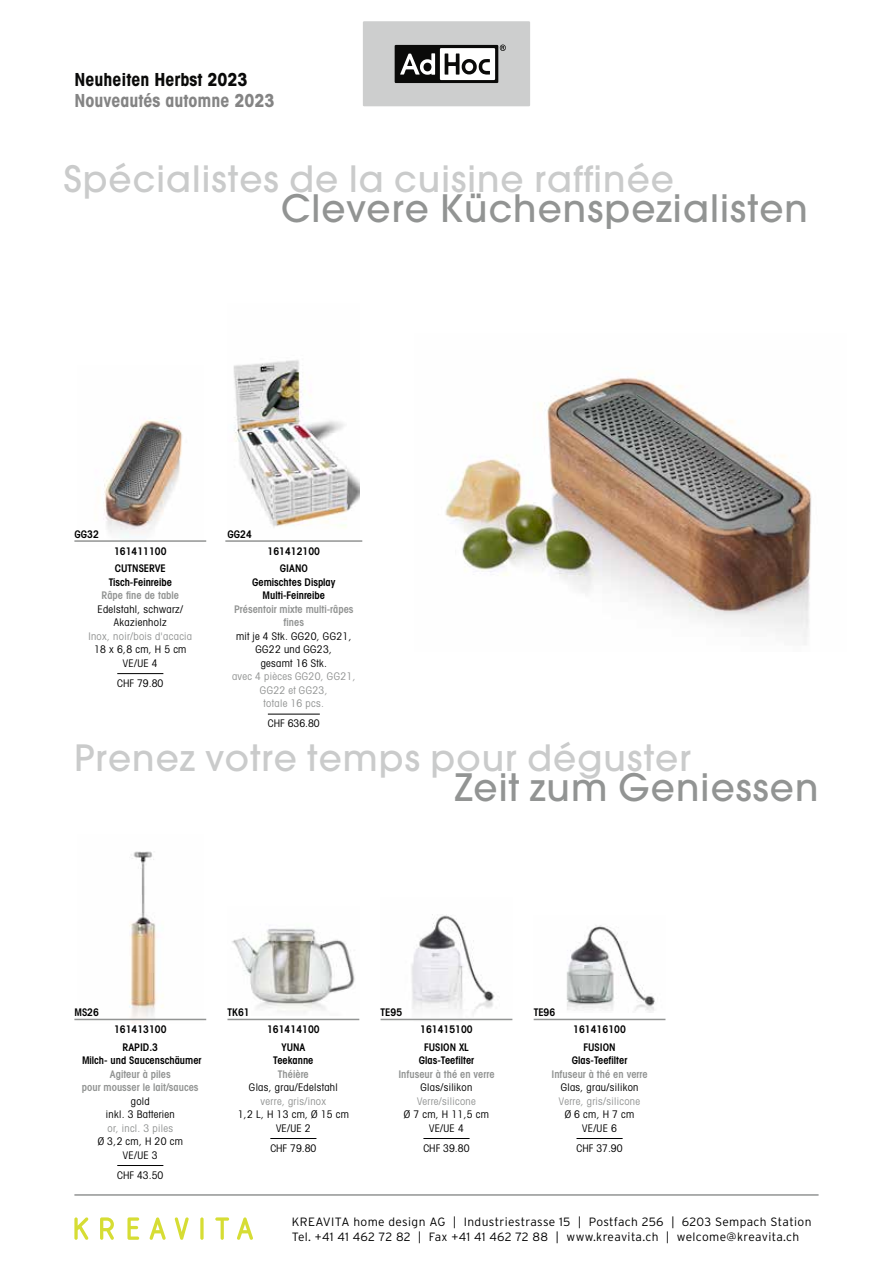
<style>
.page{position:relative;width:893px;height:1263px;background:#fff}
.page>*{position:absolute;margin:0;border:0;box-sizing:border-box;transform-origin:0 0}
.t1{font:500 37.5px "Avant Garde";letter-spacing:.03em;color:#929493}
.t2{font:500 36px "Avant Garde";letter-spacing:.03em;color:#cacbcb}
.t3{font:700 condensed 18px "Avant Garde";color:#848484}
.t4{font:700 condensed 18px "Avant Garde";color:#0a0a09}
.t5{font:300 12px/15px "Interstate";letter-spacing:.03em;color:#000}
.t6{font:condensed 10.5px/13.5px "Avant Garde";letter-spacing:.03em;color:#000;text-align:center}
.t7{font:600 condensed 10.5px/17.7px "Avant Garde";color:#000;text-align:center}
.t8{font:600 condensed 10.5px/13.5px "Avant Garde";color:#929493;text-align:center}
.t9{font:condensed 10.5px/13.5px "Avant Garde";letter-spacing:.03em;color:#929493;text-align:center}
</style>
<div class="page">
<img style="left:103px;top:418px;width:80px;height:120px">
<hr style="left:74px;top:540px;width:132px;height:2px;background:#929493">
<hr style="left:117px;top:673px;width:46px;height:1px;background:#000">
<img style="left:233px;top:360px;width:126px;height:168px">
<hr style="left:225px;top:540px;width:137px;height:2px;background:#929493">
<hr style="left:268px;top:714px;width:52px;height:1px;background:#000">
<img style="left:78px;top:851px;width:126px;height:172px">
<hr style="left:227px;top:1019px;width:132px;height:1px;background:#929493">
<hr style="left:270px;top:1138px;width:46px;height:1px;background:#000">
<img style="left:566px;top:925px;width:89px;height:87px">
<hr style="left:534px;top:1019px;width:131px;height:1px;background:#929493">
<hr style="left:576px;top:1138px;width:47px;height:1px;background:#000">
<img style="left:381px;top:914px;width:131px;height:107px">
<hr style="left:381px;top:1019px;width:131px;height:1px;background:#929493">
<hr style="left:423px;top:1138px;width:47px;height:1px;background:#000">
<hr style="left:74px;top:1019px;width:132px;height:1px;background:#929493">
<hr style="left:117px;top:1165px;width:46px;height:1px;background:#000">
<img style="left:445px;top:376px;width:367px;height:269px">
<img style="left:232px;top:928px;width:123px;height:85px">
<div style="left:363px;top:21px;width:167px;height:85px;background:#cdcece"></div>
<svg style="left:395px;top:45px;width:111px;height:38px;background:#797978"></svg>
<svg style="left:100px;top:1217px;width:14px;height:23px"></svg>
<svg style="left:150px;top:1217px;width:16px;height:23px"></svg>
<svg style="left:200px;top:1217px;width:4px;height:23px"></svg>
<svg style="left:215px;top:1217px;width:14px;height:23px"></svg>
<svg style="left:74px;top:1217px;width:14px;height:23px"></svg>
<svg style="left:127px;top:1217px;width:12px;height:23px"></svg>
<svg style="left:175px;top:1217px;width:14px;height:23px"></svg>
<svg style="left:237px;top:1217px;width:16px;height:23px"></svg>
<hr style="left:74px;top:1194px;width:745px;height:2px;background:#929493">
<h3 class="t4" style="left:74px;top:68px;width:175px">Neuheiten Herbst 2023</h3>
<h3 class="t3" style="left:74px;top:89px;width:202px">Nouveautés automne 2023</h3>
<h2 class="t2" style="left:64px;top:157px;width:612px">Spécialistes de la cuisine raffinée</h2>
<h1 class="t1" style="left:281px;top:185px;width:528px">Clevere Küchenspezialisten</h1>
<p class="t7" style="left:74px;top:525px;width:26px">GG32</p>
<p class="t7" style="left:114px;top:542px;width:54px;text-align:left">161411100<br>CUTNSERVE</p>
<p class="t7" style="left:109px;top:573px;width:65px">Tisch-Feinreibe</p>
<p class="t8" style="left:102px;top:589px;width:79px">Râpe fine de table</p>
<p class="t6" style="left:97px;top:602px;width:87px">Edelstahl, schwarz/<br>Akazienholz</p>
<p class="t9" style="left:88px;top:629px;width:105px">Inox, noir/bois d'acacia</p>
<p class="t6" style="left:94px;top:643px;width:94px">18 x 6,8 cm, H 5 cm<br>VE/UE 4</p>
<p class="t6" style="left:117px;top:676px;width:48px">CHF 79.80</p>
<p class="t7" style="left:227px;top:525px;width:26px">GG24</p>
<p class="t7" style="left:268px;top:542px;width:54px">161412100<br>GIANO</p>
<p class="t7" style="left:252px;top:575px;width:85px;line-height:13.5px">Gemischtes Display<br>Multi-Feinreibe</p>
<p class="t8" style="left:234px;top:602px;width:121px">Présentoir mixte multi-râpes fines</p>
<p class="t6" style="left:236px;top:629px;width:117px">mit je 4 Stk. GG20, GG21,<br>GG22 und GG23,<br>gesamt 16 Stk.</p>
<p class="t9" style="left:232px;top:670px;width:125px">avec 4 pièces GG20, GG21,<br>GG22 et GG23,<br>totale 16 pcs.</p>
<p class="t6" style="left:268px;top:716px;width:53px">CHF 636.80</p>
<h2 class="t2" style="left:74px;top:735px;width:618px">Prenez votre temps pour déguster</h2>
<h1 class="t1" style="left:455px;top:764px;width:365px">Zeit zum Geniessen</h1>
<p class="t7" style="left:74px;top:1003px;width:26px">MS26</p>
<p class="t7" style="left:114px;top:1020px;width:54px">161413100<br>RAPID.3</p>
<p class="t7" style="left:82px;top:1051px;width:121px">Milch- und Saucenschäumer</p>
<p class="t8" style="left:82px;top:1067px;width:118px">Agiteur à piles<br>pour mousser le lait/sauces</p>
<p class="t6" style="left:106px;top:1094px;width:70px">gold<br>inkl. 3 Batterien</p>
<p class="t9" style="left:108px;top:1121px;width:67px">or, incl. 3 piles</p>
<p class="t6" style="left:98px;top:1134px;width:87px">Ø 3,2 cm, H 20 cm<br>VE/UE 3</p>
<p class="t6" style="left:117px;top:1168px;width:48px">CHF 43.50</p>
<p class="t7" style="left:227px;top:1003px;width:24px">TK61</p>
<p class="t7" style="left:267px;top:1020px;width:54px">161414100<br>YUNA</p>
<p class="t7" style="left:273px;top:1051px;width:42px">Teekanne</p>
<p class="t8" style="left:278px;top:1067px;width:32px">Théière</p>
<p class="t6" style="left:249px;top:1080px;width:90px">Glas, grau/Edelstahl</p>
<p class="t9" style="left:261px;top:1094px;width:67px">verre, gris/inox</p>
<p class="t6" style="left:238px;top:1107px;width:113px">1,2 L, H 13 cm, Ø 15 cm<br>VE/UE 2</p>
<p class="t6" style="left:270px;top:1141px;width:48px">CHF 79.80</p>
<p class="t7" style="left:381px;top:1003px;width:23px">TE95</p>
<p class="t7" style="left:420px;top:1020px;width:54px">161415100<br>FUSION XL</p>
<p class="t7" style="left:419px;top:1051px;width:57px">Glas-Teefilter</p>
<p class="t8" style="left:398px;top:1067px;width:98px">Infuseur à thé en verre</p>
<p class="t6" style="left:421px;top:1080px;width:53px">Glas/silikon</p>
<p class="t9" style="left:417px;top:1094px;width:60px">Verre/silicone</p>
<p class="t6" style="left:404px;top:1107px;width:87px">Ø 7 cm, H 11,5 cm<br>VE/UE 4</p>
<p class="t6" style="left:423px;top:1141px;width:48px">CHF 39.80</p>
<p class="t7" style="left:534px;top:1003px;width:23px">TE96</p>
<p class="t7" style="left:573px;top:1020px;width:54px">161416100<br>FUSION</p>
<p class="t7" style="left:572px;top:1051px;width:57px">Glas-Teefilter</p>
<p class="t8" style="left:551px;top:1067px;width:98px">Infuseur à thé en verre</p>
<p class="t6" style="left:561px;top:1080px;width:79px">Glas, grau/silikon</p>
<p class="t9" style="left:559px;top:1094px;width:83px">Verre, gris/silicone</p>
<p class="t6" style="left:565px;top:1107px;width:71px">Ø 6 cm, H 7 cm<br>VE/UE 6</p>
<p class="t6" style="left:576px;top:1141px;width:48px">CHF 37.90</p>
<p class="t5" style="left:292px;top:1214px;width:521px">KREAVITA home design AG | Industriestrasse 15 | Postfach 256 | 6203 Sempach Station<br>Tel. +41 41 462 72 82 | Fax +41 41 462 72 88 | www.kreavita.ch | welcome@kreavita.ch</p>
</div>
